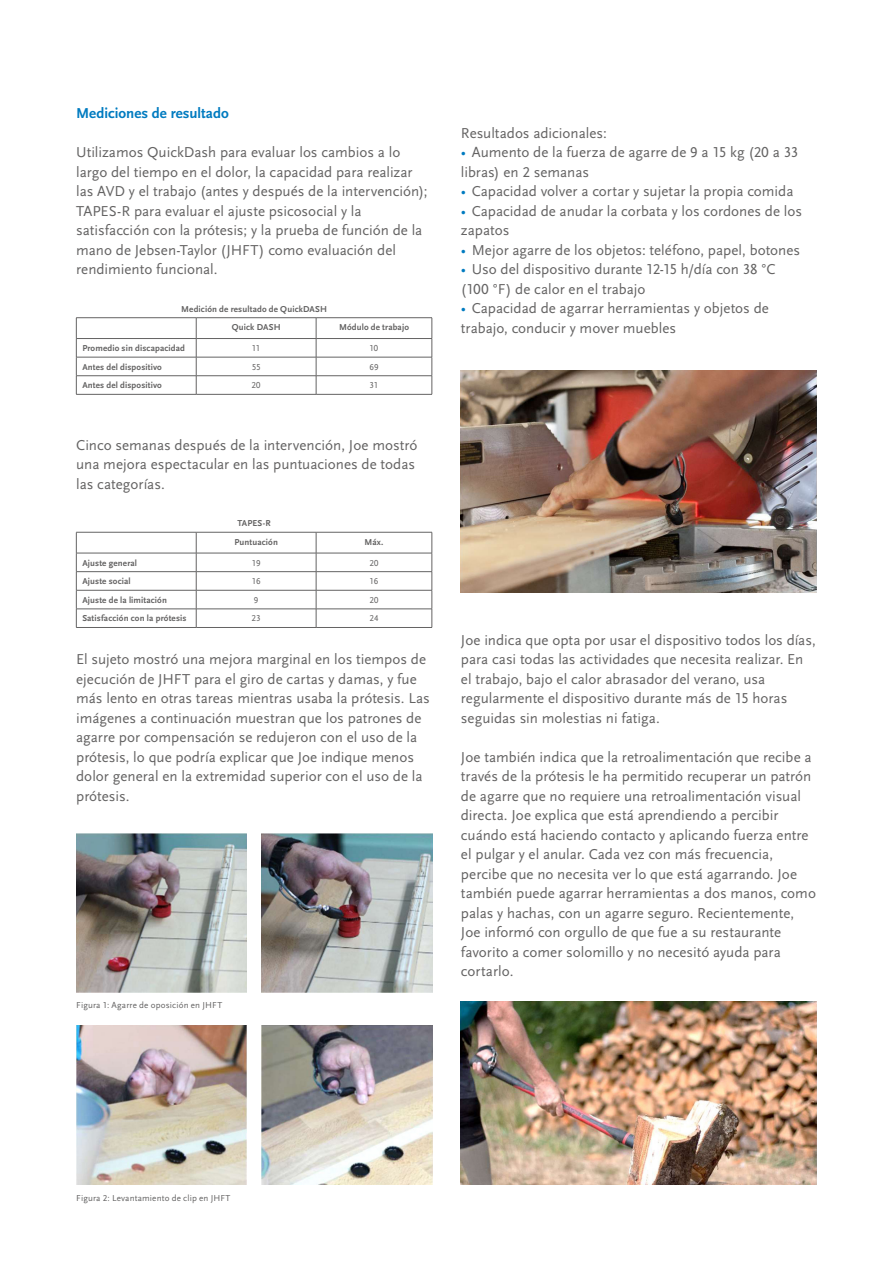
<style>
.page{position:relative;width:893px;height:1263px;background:#fff}
.page>*{position:absolute;margin:0;border:0;box-sizing:border-box;transform-origin:0 0}
.t1{font:15px/19.5px "Scala Sans Pro";color:#646363}
.t2{font:700 15px "Scala Sans Pro";color:#007bc0}
.t3{font:700 9px/18.8px "Scala Sans Pro";letter-spacing:.015em;color:#646363;text-align:center}
.t4{font:9px "Scala Sans Pro";letter-spacing:.015em;color:#646363}
.s1{font-family:"Scala Sans OT";color:#007bc0}
</style>
<div class="page">
<hr style="left:76px;top:317px;width:120px;height:1px;background:#646363">
<hr style="left:196px;top:317px;width:120px;height:1px;background:#646363">
<hr style="left:316px;top:317px;width:116px;height:1px;background:#646363">
<hr style="left:76px;top:338px;width:120px;height:1px;background:#646363">
<hr style="left:196px;top:338px;width:120px;height:1px;background:#646363">
<hr style="left:316px;top:338px;width:116px;height:1px;background:#646363">
<hr style="left:76px;top:357px;width:120px;height:1px;background:#646363">
<hr style="left:196px;top:357px;width:120px;height:1px;background:#646363">
<hr style="left:316px;top:357px;width:116px;height:1px;background:#646363">
<hr style="left:76px;top:375px;width:120px;height:1px;background:#646363">
<svg style="left:76px;top:318px;width:1px;height:76px"></svg>
<hr style="left:196px;top:375px;width:120px;height:1px;background:#646363">
<svg style="left:196px;top:318px;width:1px;height:76px"></svg>
<hr style="left:316px;top:375px;width:116px;height:1px;background:#646363">
<svg style="left:316px;top:318px;width:1px;height:76px"></svg>
<svg style="left:432px;top:318px;width:1px;height:76px"></svg>
<hr style="left:76px;top:394px;width:120px;height:1px;background:#646363">
<hr style="left:196px;top:394px;width:120px;height:1px;background:#646363">
<hr style="left:316px;top:394px;width:116px;height:1px;background:#646363">
<hr style="left:76px;top:532px;width:120px;height:1px;background:#646363">
<hr style="left:196px;top:532px;width:120px;height:1px;background:#646363">
<hr style="left:316px;top:532px;width:116px;height:1px;background:#646363">
<hr style="left:76px;top:553px;width:120px;height:1px;background:#646363">
<hr style="left:196px;top:553px;width:120px;height:1px;background:#646363">
<hr style="left:316px;top:553px;width:116px;height:1px;background:#646363">
<hr style="left:76px;top:571px;width:120px;height:1px;background:#646363">
<hr style="left:196px;top:571px;width:120px;height:1px;background:#646363">
<hr style="left:316px;top:571px;width:116px;height:1px;background:#646363">
<hr style="left:76px;top:590px;width:120px;height:1px;background:#646363">
<hr style="left:196px;top:590px;width:120px;height:1px;background:#646363">
<hr style="left:316px;top:590px;width:116px;height:1px;background:#646363">
<hr style="left:76px;top:609px;width:120px;height:1px;background:#646363">
<svg style="left:76px;top:532px;width:1px;height:95px"></svg>
<hr style="left:196px;top:609px;width:120px;height:1px;background:#646363">
<svg style="left:196px;top:532px;width:1px;height:95px"></svg>
<hr style="left:316px;top:609px;width:116px;height:1px;background:#646363">
<svg style="left:316px;top:532px;width:1px;height:95px"></svg>
<svg style="left:432px;top:532px;width:1px;height:95px"></svg>
<hr style="left:76px;top:627px;width:120px;height:1px;background:#646363">
<hr style="left:196px;top:627px;width:120px;height:1px;background:#646363">
<hr style="left:316px;top:627px;width:116px;height:1px;background:#646363">
<img style="left:76px;top:833px;width:171px;height:159px">
<img style="left:261px;top:833px;width:171px;height:159px">
<img style="left:76px;top:1026px;width:171px;height:159px">
<img style="left:261px;top:1026px;width:171px;height:159px">
<img style="left:461px;top:370px;width:356px;height:223px">
<img style="left:461px;top:1001px;width:356px;height:184px">
<hr style="left:892px;top:0;width:1px;height:1263px;background:#006eb6">
<p class="t2" style="left:76px;top:105px;width:154px">Mediciones de resultado</p>
<p class="t1" style="left:76px;top:142px;width:353px">Utilizamos QuickDash para evaluar los cambios a lo largo del tiempo en el dolor, la capacidad para realizar las AVD y el trabajo (antes y después de la intervención); TAPES-R para evaluar el ajuste psicosocial y la satisfacción con la prótesis; y la prueba de función de la mano de Jebsen-Taylor (JHFT) como evaluación del rendimiento funcional.</p>
<p class="t3" style="left:181px;top:299px;width:147px">Medición de resultado de QuickDASH<br>Quick DASH</p>
<p class="t3" style="left:339px;top:318px;width:71px">Módulo de trabajo</p>
<p class="t3" style="left:82px;top:339px;width:104px">Promedio sin discapacidad</p>
<p class="t4" style="left:252px;top:343px;width:10px">11</p>
<p class="t4" style="left:369px;top:343px;width:10px">10</p>
<p class="t3" style="left:82px;top:357px;width:81px">Antes del dispositivo</p>
<p class="t4" style="left:252px;top:362px;width:10px">55</p>
<p class="t4" style="left:369px;top:362px;width:11px">69</p>
<p class="t3" style="left:82px;top:376px;width:81px">Antes del dispositivo</p>
<p class="t4" style="left:252px;top:380px;width:11px">20</p>
<p class="t4" style="left:370px;top:380px;width:10px">31</p>
<p class="t1" style="left:76px;top:435px;width:343px">Cinco semanas después de la intervención, Joe mostró una mejora espectacular en las puntuaciones de todas las categorías.</p>
<p class="t3" style="left:234px;top:514px;width:45px">TAPES-R<br>Puntuación</p>
<p class="t3" style="left:364px;top:533px;width:21px">Máx.</p>
<p class="t3" style="left:82px;top:553px;width:56px">Ajuste general</p>
<p class="t4" style="left:252px;top:558px;width:10px">19</p>
<p class="t4" style="left:369px;top:558px;width:11px">20</p>
<p class="t3" style="left:82px;top:572px;width:50px">Ajuste social</p>
<p class="t4" style="left:252px;top:576px;width:10px">16</p>
<p class="t4" style="left:370px;top:576px;width:10px">16</p>
<p class="t3" style="left:82px;top:591px;width:86px">Ajuste de la limitación</p>
<p class="t4" style="left:254px;top:595px;width:6px">9</p>
<p class="t4" style="left:369px;top:595px;width:11px">20</p>
<p class="t3" style="left:82px;top:609px;width:106px">Satisfacción con la prótesis</p>
<p class="t4" style="left:252px;top:613px;width:11px">23</p>
<p class="t4" style="left:369px;top:613px;width:11px">24</p>
<p class="t1" style="left:76px;top:649px;width:355px">El sujeto mostró una mejora marginal en los tiempos de ejecución de JHFT para el giro de cartas y damas, y fue más lento en otras tareas mientras usaba la prótesis. Las imágenes a continuación muestran que los patrones de agarre por compensación se redujeron con el uso de la prótesis, lo que podría explicar que Joe indique menos dolor general en la extremidad superior con el uso de la prótesis.</p>
<p class="t4" style="left:76px;top:1000px;width:147px">Figura 1: Agarre de oposición en JHFT</p>
<p class="t1" style="left:461px;top:123px;width:147px">Resultados adicionales:</p>
<p class="t1" style="left:461px;top:142px;width:339px"><span class="s1">•</span> Aumento de la fuerza de agarre de 9 a 15 kg (20 a 33 libras) en 2 semanas</p>
<p class="t1" style="left:461px;top:181px;width:334px"><span class="s1">•</span> Capacidad volver a cortar y sujetar la propia comida</p>
<p class="t1" style="left:461px;top:201px;width:343px"><span class="s1">•</span> Capacidad de anudar la corbata y los cordones de los zapatos</p>
<p class="t1" style="left:461px;top:240px;width:341px"><span class="s1">•</span> Mejor agarre de los objetos: teléfono, papel, botones</p>
<p class="t1" style="left:461px;top:259px;width:316px"><span class="s1">•</span> Uso del dispositivo durante 12-15 h/día con 38 °C (100 °F) de calor en el trabajo</p>
<p class="t1" style="left:461px;top:298px;width:309px"><span class="s1">•</span> Capacidad de agarrar herramientas y objetos de trabajo, conducir y mover muebles</p>
<p class="t1" style="left:461px;top:630px;width:356px">Joe indica que opta por usar el dispositivo todos los días, para casi todas las actividades que necesita realizar. En el trabajo, bajo el calor abrasador del verano, usa regularmente el dispositivo durante más de 15 horas seguidas sin molestias ni fatiga.</p>
<p class="t1" style="left:461px;top:747px;width:356px">Joe también indica que la retroalimentación que recibe a través de la prótesis le ha permitido recuperar un patrón de agarre que no requiere una retroalimentación visual directa. Joe explica que está aprendiendo a percibir cuándo está haciendo contacto y aplicando fuerza entre el pulgar y el anular. Cada vez con más frecuencia, percibe que no necesita ver lo que está agarrando. Joe también puede agarrar herramientas a dos manos, como palas y hachas, con un agarre seguro. Recientemente, Joe informó con orgullo de que fue a su restaurante favorito a comer solomillo y no necesitó ayuda para cortarlo.</p>
<p class="t4" style="left:76px;top:1192px;width:156px">Figura 2: Levantamiento de clip en JHFT</p>
</div>
